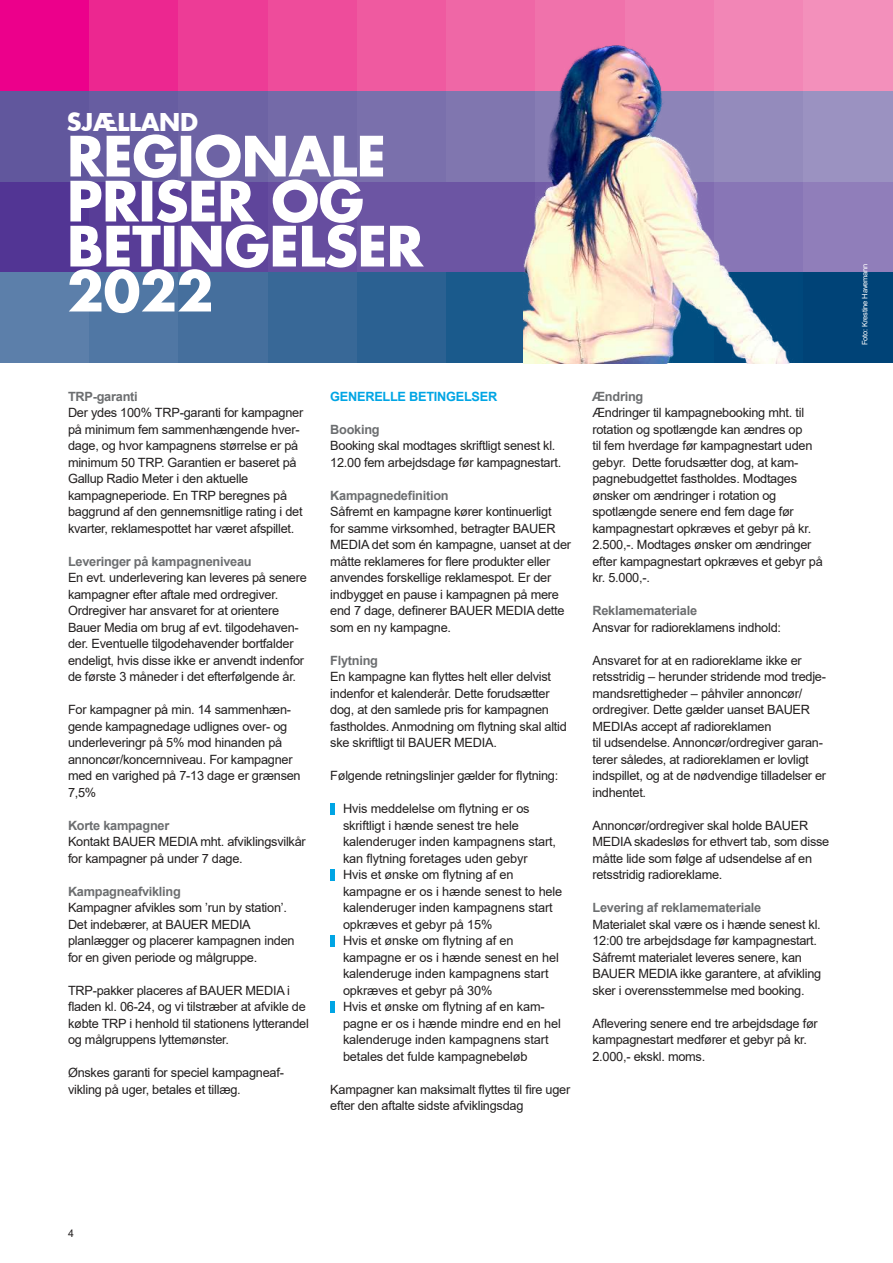
<style>
.page{position:relative;width:893px;height:1263px;background:#fff}
.page>*{position:absolute;margin:0;border:0;box-sizing:border-box;transform-origin:0 0}
.t1{font:700 54px/45px "Futura";letter-spacing:-.01em;color:#fff}
.t2{font:700 24px "Futura";letter-spacing:-.01em;color:#fff}
.t3{font:12.75px/16.5px "Arial";letter-spacing:-.02em;color:#221f1f}
.t4{font:700 12.75px "Arial";letter-spacing:-.02em;color:#6c6e70}
.t5{font:700 12.75px "Arial";letter-spacing:-.02em;color:#00a5e4}
.t6{font:10.5px "Arial";color:#221f1f}
.t7{font:7.5px "Arial";letter-spacing:-.02em;color:#fff}
</style>
<div class="page">
<div style="left:330px;top:803px;width:5px;height:11px;background:#00a5e4"></div>
<div style="left:330px;top:869px;width:5px;height:11px;background:#00a5e4"></div>
<div style="left:330px;top:935px;width:5px;height:11px;background:#00a5e4"></div>
<div style="left:330px;top:1001px;width:5px;height:11px;background:#00a5e4"></div>
<div style="left:0;top:0;width:89px;height:91px;background:#ec008b"></div>
<div style="left:0;top:91px;width:89px;height:91px;background:#61579d"></div>
<div style="left:0;top:182px;width:89px;height:90px;background:#523594"></div>
<div style="left:0;top:272px;width:89px;height:91px;background:#5c7faa"></div>
<div style="left:89px;top:0;width:90px;height:91px;background:#ec2790"></div>
<div style="left:89px;top:91px;width:90px;height:91px;background:#675da1"></div>
<div style="left:89px;top:182px;width:90px;height:90px;background:#583d97"></div>
<div style="left:89px;top:272px;width:90px;height:91px;background:#5077a4"></div>
<div style="left:179px;top:0;width:89px;height:91px;background:#ed3c96"></div>
<div style="left:179px;top:91px;width:89px;height:91px;background:#6d63a4"></div>
<div style="left:179px;top:182px;width:89px;height:90px;background:#5f459b"></div>
<div style="left:179px;top:272px;width:89px;height:91px;background:#456f9d"></div>
<div style="left:268px;top:0;width:89px;height:91px;background:#ee4c9b"></div>
<div style="left:268px;top:91px;width:89px;height:91px;background:#746aa8"></div>
<div style="left:268px;top:182px;width:89px;height:90px;background:#664d9f"></div>
<div style="left:268px;top:272px;width:89px;height:91px;background:#386897"></div>
<div style="left:357px;top:0;width:89px;height:91px;background:#ef5aa0"></div>
<div style="left:357px;top:91px;width:89px;height:91px;background:#7a70ac"></div>
<div style="left:357px;top:182px;width:89px;height:90px;background:#6c55a3"></div>
<div style="left:357px;top:272px;width:89px;height:91px;background:#2b6192"></div>
<div style="left:446px;top:0;width:90px;height:91px;background:#ef67a6"></div>
<div style="left:446px;top:91px;width:90px;height:91px;background:#8076af"></div>
<div style="left:446px;top:182px;width:90px;height:90px;background:#6c55a3"></div>
<div style="left:446px;top:272px;width:90px;height:91px;background:#1a5a8c"></div>
<div style="left:536px;top:0;width:89px;height:91px;background:#f072ab"></div>
<div style="left:625px;top:0;width:89px;height:91px;background:#f17cb1"></div>
<div style="left:714px;top:0;width:90px;height:91px;background:#f286b6"></div>
<div style="left:714px;top:91px;width:90px;height:91px;background:#948bbc"></div>
<div style="left:714px;top:182px;width:90px;height:90px;background:#8876b6"></div>
<div style="left:714px;top:272px;width:90px;height:91px;background:#00487c"></div>
<div style="left:804px;top:0;width:89px;height:91px;background:#f390bb"></div>
<div style="left:804px;top:91px;width:89px;height:91px;background:#9b92c1"></div>
<div style="left:804px;top:182px;width:89px;height:90px;background:#907eba"></div>
<div style="left:804px;top:272px;width:89px;height:91px;background:#004377"></div>
<img style="left:524px;top:24px;width:266px;height:339px">
<h2 class="t2" style="left:67px;top:106px;width:133px">SJÆLLAND</h2>
<h1 class="t1" style="left:67px;top:132px;width:358px">REGIONALE<br>PRISER OG<br>BETINGELSER<br>2022</h1>
<p class="t4" style="left:68px;top:391px;width:71px">TRP-garanti</p>
<p class="t3" style="left:68px;top:405px;width:237px">Der ydes 100% TRP-garanti for kampagner på minimum fem sammenhængende hver&shy;dage, og hvor kampagnens størrelse er på minimum 50 TRP. Garantien er baseret på Gallup Radio Meter i den aktuelle kampagneperiode. En TRP beregnes på baggrund af den gennemsnitlige rating i det kvarter, reklamespottet har været afspillet.</p>
<p class="t4" style="left:68px;top:556px;width:185px">Leveringer på kampagneniveau</p>
<p class="t3" style="left:68px;top:570px;width:240px">En evt. underlevering kan leveres på senere kampagner efter aftale med ordregiver.<br>Ordregiver har ansvaret for at orientere Bauer Media om brug af evt. tilgodehaven&shy;der. Eventuelle tilgodehavender bortfalder endeligt, hvis disse ikke er anvendt indenfor de første 3 måneder i det efterfølgende år.</p>
<p class="t3" style="left:68px;top:701px;width:234px">For kampagner på min. 14 sammenhæn&shy;gende kampagnedage udlignes over- og underleveringr på 5% mod hinanden på annoncør/koncernniveau. For kampagner med en varighed på 7-13 dage er grænsen<br>7,5%</p>
<p class="t4" style="left:68px;top:820px;width:103px">Korte kampagner</p>
<p class="t3" style="left:68px;top:834px;width:239px">Kontakt BAUER MEDIA mht. afviklingsvilkår for kampagner på under 7 dage.</p>
<p class="t4" style="left:68px;top:886px;width:114px">Kampagneafvikling</p>
<p class="t3" style="left:68px;top:900px;width:228px">Kampagner afvikles som ’run by station’.<br>Det indebærer, at BAUER MEDIA planlægger og placerer kampagnen inden for en given periode og målgruppe.</p>
<p class="t3" style="left:68px;top:983px;width:242px">TRP-pakker placeres af BAUER MEDIA i fladen kl. 06-24, og vi tilstræber at afvikle de købte TRP i henhold til stationens lytterandel og målgruppens lyttemønster.</p>
<p class="t3" style="left:68px;top:1065px;width:217px">Ønskes garanti for speciel kampagneaf&shy;vikling på uger, betales et tillæg.</p>
<p class="t5" style="left:330px;top:391px;width:169px">GENERELLE BETINGELSER</p>
<p class="t4" style="left:330px;top:424px;width:51px">Booking</p>
<p class="t3" style="left:330px;top:438px;width:233px">Booking skal modtages skriftligt senest kl.<br>12.00 fem arbejdsdage før kampagnestart.</p>
<p class="t4" style="left:330px;top:486px;width:120px">Kampagnedefinition</p>
<p class="t3" style="left:330px;top:504px;width:242px">Såfremt en kampagne kører kontinuerligt<br>for samme virksomhed, betragter BAUER MEDIA det som én kampagne, uanset at der måtte reklameres for flere produkter eller anvendes forskellige reklamespot. Er der indbygget en pause i kampagnen på mere end 7 dage, definerer BAUER MEDIA dette som en ny kampagne.</p>
<p class="t4" style="left:330px;top:655px;width:49px">Flytning</p>
<p class="t3" style="left:330px;top:668px;width:238px">En kampagne kan flyttes helt eller delvist indenfor et kalenderår. Dette forudsætter dog, at den samlede pris for kampagnen fastholdes. Anmodning om flytning skal altid ske skriftligt til BAUER MEDIA.</p>
<p class="t3" style="left:330px;top:767px;width:230px">Følgende retningslinjer gælder for flytning:</p>
<p class="t3" style="left:343px;top:800px;width:221px">Hvis meddelelse om flytning er os skriftligt i hænde senest tre hele kalenderuger inden kampagnens start, kan flytning foretages uden gebyr<br>Hvis et ønske om flytning af en kampagne er os i hænde senest to hele kalenderuger inden kampagnens start opkræves et gebyr på 15%<br>Hvis et ønske om flytning af en kampagne er os i hænde senest en hel kalenderuge inden kampagnens start opkræves et gebyr på 30%<br>Hvis et ønske om flytning af en kam&shy;pagne er os i hænde mindre end en hel kalenderuge inden kampagnens start betales det fulde kampagnebeløb</p>
<p class="t3" style="left:330px;top:1081px;width:242px">Kampagner kan maksimalt flyttes til fire uger efter den aftalte sidste afviklingsdag</p>
<p class="t4" style="left:592px;top:391px;width:52px">Ændring</p>
<p class="t3" style="left:592px;top:405px;width:232px">Ændringer til kampagnebooking mht. til rotation og spotlængde kan ændres op<br>til fem hverdage før kampagnestart uden gebyr. Dette forudsætter dog, at kam&shy;pagnebudgettet fastholdes. Modtages ønsker om ændringer i rotation og spotlængde senere end fem dage før kampagnestart opkræves et gebyr på kr.<br>2.500,-. Modtages ønsker om ændringer efter kampagnestart opkræves et gebyr på kr. 5.000,-.</p>
<p class="t4" style="left:592px;top:605px;width:106px">Reklamemateriale</p>
<p class="t3" style="left:592px;top:620px;width:190px">Ansvar for radioreklamens indhold:</p>
<p class="t3" style="left:592px;top:653px;width:235px">Ansvaret for at en radioreklame ikke er retsstridig – herunder stridende mod tredje&shy;mandsrettigheder – påhviler annoncør/ ordregiver. Dette gælder uanset BAUER MEDIAs accept af radioreklamen<br>til udsendelse. Annoncør/ordregiver garan&shy;terer således, at radioreklamen er lovligt indspillet, og at de nødvendige tilladelser er indhentet.</p>
<p class="t3" style="left:592px;top:818px;width:238px">Annoncør/ordregiver skal holde BAUER MEDIA skadesløs for ethvert tab, som disse måtte lide som følge af udsendelse af en retsstridig radioreklame.</p>
<p class="t4" style="left:592px;top:902px;width:170px">Levering af reklamemateriale</p>
<p class="t3" style="left:592px;top:917px;width:230px">Materialet skal være os i hænde senest kl.<br>12:00 tre arbejdsdage før kampagnestart.<br>Såfremt materialet leveres senere, kan BAUER MEDIA ikke garantere, at afvikling sker i overensstemmelse med booking.</p>
<p class="t3" style="left:592px;top:1015px;width:227px">Aflevering senere end tre arbejdsdage før kampagnestart medfører et gebyr på kr.<br>2.000,- ekskl. moms.</p>
<p class="t7" style="left:862px;top:345px;width:83px;rotate:-90deg">Foto: Krestine Havemann</p>
<p class="t6" style="left:68px;top:1226px;width:7px">4</p>
</div>
